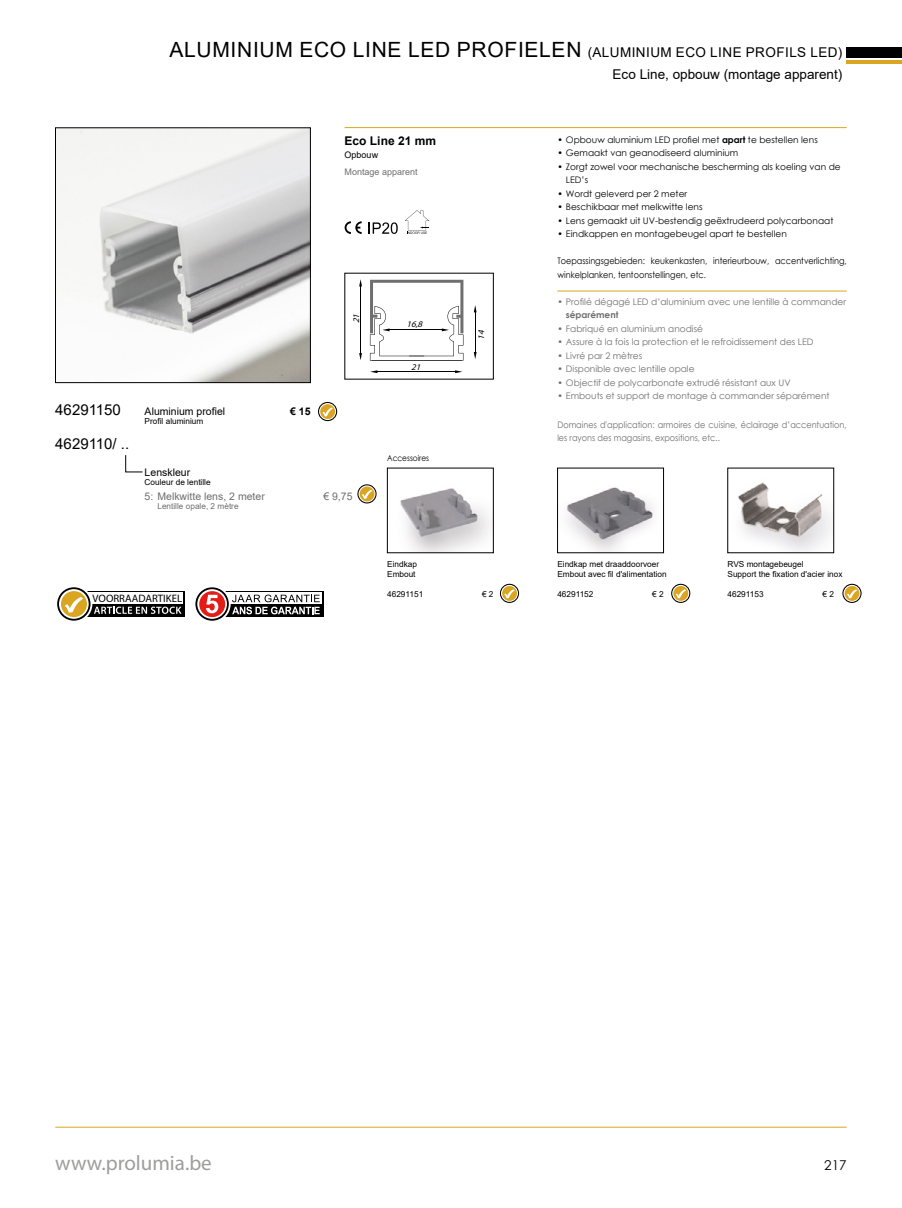
<style>
.page{position:relative;width:902px;height:1208px;background:#fff}
.page>*{position:absolute;margin:0;border:0;box-sizing:border-box;transform-origin:0 0}
.t1{font:21px "Arial";letter-spacing:.035em;color:#000}
.t2{font:21px "Myriad Pro";color:#9d9d9c}
.t3{font:15px "Arial";color:#000}
.t4{font:13.5px "Arial";color:#000}
.t5{font:13.5px "Century Gothic";color:#000}
.t6{font:700 12px "Arial";color:#000}
.t7{font:10.8px "Myriad Pro";color:#000}
.t8{font:10.5px "Arial";color:#706f6f}
.t9{font:10.5px "Arial";color:#000}
.t10{font:700 10.5px "Arial";color:#000}
.t11{font:9px/13.5px "Century Gothic";color:#000}
.t12{font:9px "Century Gothic";color:#706f6f}
.t13{font:9px/13.5px "Century Gothic";color:#706f6f;scale:.9 1}
.t14{font:9px/13.5px "Century Gothic";color:#000;scale:.9 1}
.t15{font:9px "Arial";color:#706f6f}
.t16{font:700 9px "Century Gothic";color:#706f6f}
.t17{font:9px "Arial";color:#000}
.t18{font:italic 8.7px "Myriad Pro";color:#000;scale:1.04 1}
.t19{font:8.25px/9.8px "Arial";color:#000}
.t20{font:8.25px "Arial";color:#706f6f}
.t21{font:8.25px "Century Gothic";color:#000;scale:.9 1}
.s1{font-size:13.5px}
.s2{font-weight:700}
</style>
<div class="page">
<div style="left:846px;top:47px;width:55px;height:10px;background:#000"></div>
<hr style="left:846px;top:61px;width:55px;height:3px;background:#daa521">
<hr style="left:55px;top:1126px;width:791px;height:1px;background:#daa521">
<hr style="left:344px;top:127px;width:502px;height:1px;background:#daa521">
<svg style="left:125px;top:455px;width:18px;height:17px"></svg>
<hr style="left:557px;top:291px;width:289px;height:1px;background:#daa521">
<svg style="left:318px;top:402px;width:19px;height:19px"></svg>
<svg style="left:319px;top:403px;width:17px;height:17px"></svg>
<svg style="left:320px;top:404px;width:15px;height:15px"></svg>
<svg style="left:322px;top:407px;width:11px;height:9px"></svg>
<svg style="left:357px;top:484px;width:19px;height:19px"></svg>
<svg style="left:358px;top:485px;width:17px;height:17px"></svg>
<svg style="left:359px;top:486px;width:15px;height:15px"></svg>
<svg style="left:362px;top:490px;width:10px;height:9px"></svg>
<svg style="left:500px;top:584px;width:19px;height:19px"></svg>
<svg style="left:501px;top:585px;width:17px;height:17px"></svg>
<svg style="left:502px;top:586px;width:15px;height:15px"></svg>
<svg style="left:504px;top:589px;width:11px;height:9px"></svg>
<svg style="left:671px;top:584px;width:19px;height:19px"></svg>
<svg style="left:672px;top:585px;width:17px;height:17px"></svg>
<svg style="left:673px;top:586px;width:15px;height:15px"></svg>
<svg style="left:675px;top:589px;width:11px;height:9px"></svg>
<svg style="left:842px;top:584px;width:19px;height:19px"></svg>
<svg style="left:843px;top:585px;width:17px;height:17px"></svg>
<svg style="left:844px;top:586px;width:15px;height:15px"></svg>
<svg style="left:846px;top:589px;width:11px;height:9px"></svg>
<img style="left:738px;top:482px;width:93px;height:69px">
<img style="left:400px;top:488px;width:91px;height:63px">
<img style="left:566px;top:487px;width:87px;height:64px">
<svg style="left:370px;top:370px;width:7px;height:3px"></svg>
<hr style="left:375px;top:371px;width:81px;height:1px;background:#000">
<svg style="left:455px;top:370px;width:7px;height:3px"></svg>
<svg style="left:473px;top:305px;width:3px;height:7px"></svg>
<hr style="left:475px;top:311px;width:1px;height:43px;background:#000">
<svg style="left:473px;top:352px;width:3px;height:7px"></svg>
<svg style="left:359px;top:279px;width:3px;height:7px"></svg>
<hr style="left:360px;top:285px;width:1px;height:69px;background:#000">
<svg style="left:359px;top:353px;width:3px;height:7px"></svg>
<svg style="left:370px;top:280px;width:93px;height:81px"></svg>
<img style="left:57px;top:130px;width:251px;height:251px">
<div style="left:55px;top:128px;width:255px;height:255px;border:1px solid #000"></div>
<svg style="left:404px;top:210px;width:25px;height:24px"></svg>
<svg style="left:368px;top:222px;width:29px;height:12px"></svg>
<svg style="left:344px;top:221px;width:17px;height:13px"></svg>
<svg style="left:226px;top:591px;width:97px;height:26px"></svg>
<div style="left:214px;top:593px;width:107px;height:11px;background:#fff"></div>
<svg style="left:193px;top:585px;width:38px;height:37px"></svg>
<svg style="left:195px;top:587px;width:34px;height:33px"></svg>
<svg style="left:197px;top:589px;width:30px;height:30px"></svg>
<svg style="left:199px;top:591px;width:26px;height:26px"></svg>
<svg style="left:206px;top:595px;width:12px;height:18px"></svg>
<svg style="left:232px;top:594px;width:88px;height:20px"></svg>
<svg style="left:87px;top:591px;width:98px;height:26px"></svg>
<div style="left:76px;top:593px;width:107px;height:11px;background:#fff"></div>
<svg style="left:55px;top:585px;width:37px;height:37px"></svg>
<svg style="left:57px;top:587px;width:33px;height:33px"></svg>
<svg style="left:59px;top:589px;width:30px;height:30px"></svg>
<div style="left:61px;top:591px;width:26px;height:26px;background:#daa521;border-radius:50%"></div>
<svg style="left:65px;top:597px;width:18px;height:15px"></svg>
<svg style="left:94px;top:606px;width:87px;height:8px"></svg>
<h1 class="t1" style="left:169px;top:36px;width:674px">ALUMINIUM ECO LINE LED PROFIELEN <span class="s1">(ALUMINIUM ECO LINE PROFILS LED)</span></h1>
<h3 class="t4" style="left:612px;top:65px;width:231px">Eco Line, opbouw (montage apparent)</h3>
<h3 class="t6" style="left:344px;top:132px;width:93px">Eco Line 21 mm</h3>
<p class="t17" style="left:344px;top:149px;width:35px">Opbouw</p>
<p class="t15" style="left:344px;top:165px;width:75px">Montage apparent</p>
<p class="t18" style="left:350px;top:323px;width:13px;rotate:-90deg">21</p>
<h2 class="t3" style="left:55px;top:399px;width:67px">46291150</h2>
<h2 class="t3" style="left:55px;top:433px;width:75px">4629110/ ..</h2>
<p class="t9" style="left:145px;top:404px;width:82px">Aluminium profiel</p>
<p class="t10" style="left:290px;top:404px;width:22px">€ 15</p>
<p class="t19" style="left:145px;top:416px;width:60px">Profil aluminium</p>
<p class="t9" style="left:145px;top:464px;width:47px">Lenskleur</p>
<p class="t19" style="left:145px;top:477px;width:68px">Couleur de lentille</p>
<p class="t8" style="left:145px;top:488px;width:122px">5: Melkwitte lens, 2 meter</p>
<p class="t8" style="left:323px;top:488px;width:31px">€ 9,75</p>
<p class="t20" style="left:157px;top:500px;width:83px">Lentille opale, 2 mètre</p>
<p class="t18" style="left:406px;top:319px;width:19px">16,8</p>
<p class="t18" style="left:411px;top:362px;width:13px">21</p>
<p class="t21" style="left:387px;top:452px;width:48px">Accessoires</p>
<p class="t18" style="left:476px;top:339px;width:13px;rotate:-90deg">14</p>
<p class="t11" style="left:557px;top:133px;width:262px">• Opbouw aluminium LED profiel met <span class="s2">apart</span> te bestellen lens</p>
<p class="t11" style="left:557px;top:146px;width:182px">• Gemaakt van geanodiseerd aluminium</p>
<p class="t11" style="left:566px;top:160px;width:276px;text-indent:-9px">• Zorgt zowel voor mechanische bescherming als koeling van de<br>LED’s</p>
<p class="t11" style="left:557px;top:187px;width:131px">• Wordt geleverd per 2 meter</p>
<p class="t11" style="left:557px;top:200px;width:147px">• Beschikbaar met melkwitte lens</p>
<p class="t11" style="left:557px;top:214px;width:277px">• Lens gemaakt uit UV-bestendig geëxtrudeerd polycarbonaat</p>
<p class="t11" style="left:557px;top:227px;width:231px">• Eindkappen en montagebeugel apart te bestellen</p>
<p class="t14" style="left:557px;top:254px;width:323px">Toepassingsgebieden: keukenkasten, interieurbouw, accentverlichting, winkelplanken, tentoonstellingen, etc.</p>
<p class="t12" style="left:557px;top:295px;width:290px">• Profilé dégagé LED d’aluminium avec une lentille à commander</p>
<p class="t16" style="left:566px;top:308px;width:54px">séparément</p>
<p class="t12" style="left:557px;top:322px;width:147px">• Fabriqué en aluminium anodisé</p>
<p class="t12" style="left:557px;top:336px;width:258px">• Assure à la fois la protection et le refroidissement des LED</p>
<p class="t12" style="left:557px;top:349px;width:86px">• Livré par 2 mètres</p>
<p class="t12" style="left:557px;top:363px;width:139px">• Disponible avec lentille opale</p>
<p class="t12" style="left:557px;top:376px;width:235px">• Objectif de polycarbonate extrudé résistant aux UV</p>
<p class="t12" style="left:557px;top:390px;width:274px">• Embouts et support de montage à commander séparément</p>
<p class="t13" style="left:557px;top:418px;width:323px">Domaines d'application: armoires de cuisine, éclairage d’accentuation, les rayons des magasins, expositions, etc..</p>
<p class="t7" style="left:93px;top:592px;width:91px">VOORRAADARTIKEL</p>
<p class="t19" style="left:387px;top:559px;width:31px">Eindkap<br>Embout</p>
<p class="t19" style="left:387px;top:589px;width:38px">46291151</p>
<p class="t19" style="left:482px;top:589px;width:13px">€ 2</p>
<p class="t19" style="left:557px;top:559px;width:111px">Eindkap met draaddoorvoer<br>Embout avec fil d'alimentation</p>
<p class="t19" style="left:557px;top:589px;width:38px">46291152</p>
<p class="t19" style="left:652px;top:589px;width:13px">€ 2</p>
<p class="t19" style="left:727px;top:559px;width:116px">RVS montagebeugel<br>Support the fixation d'acier inox</p>
<p class="t19" style="left:727px;top:589px;width:38px">46291153</p>
<p class="t19" style="left:822px;top:589px;width:13px">€ 2</p>
<h1 class="t2" style="left:55px;top:1151px;width:158px">www.prolumia.be</h1>
<h3 class="t5" style="left:824px;top:1155px;width:24px">217</h3>
</div>
